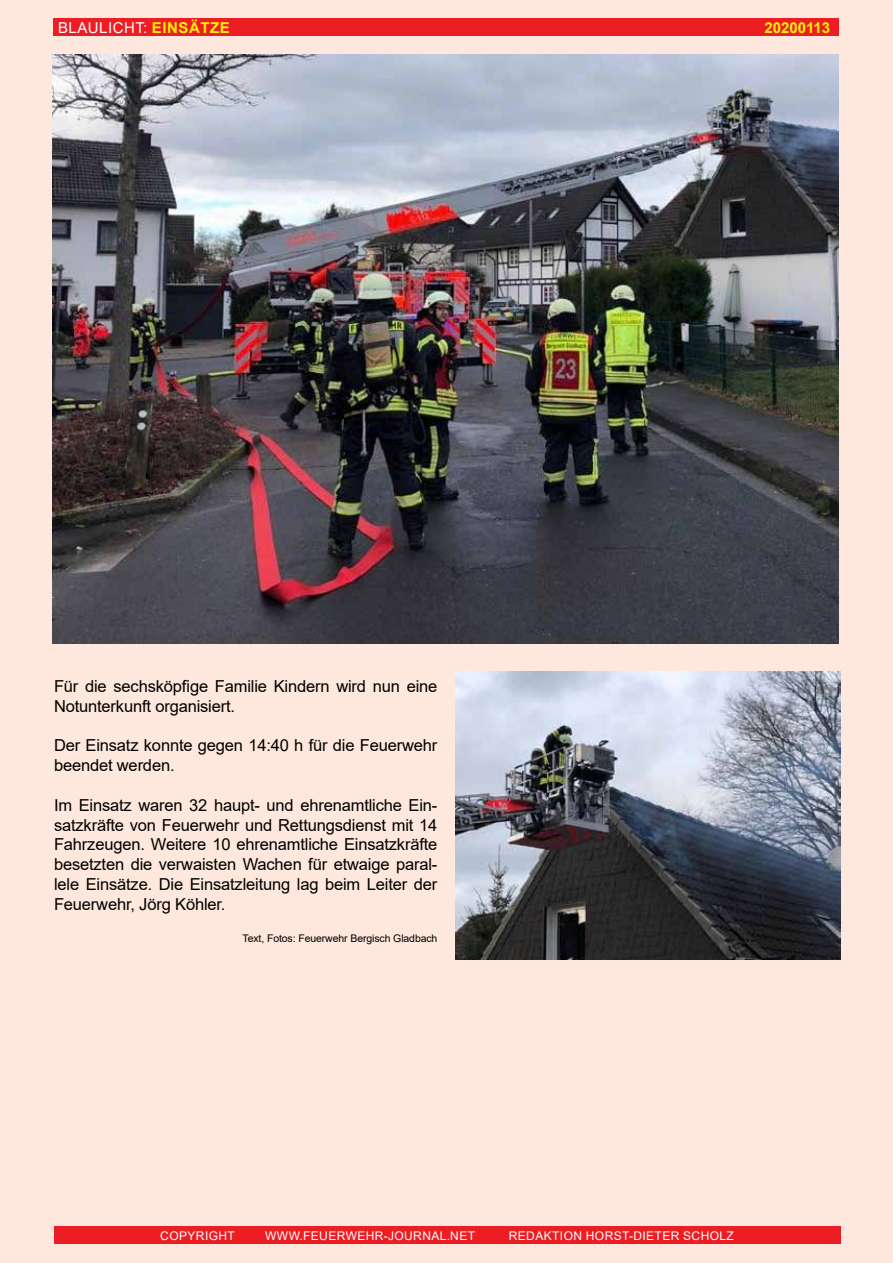
<style>
.page{position:relative;width:893px;height:1263px;background:#fee7dc}
.page>*{position:absolute;margin:0;border:0;box-sizing:border-box;transform-origin:0 0}
.t1{font:16.5px/19.8px "Arial";letter-spacing:-.01em;color:#000}
.t2{font:15px "Arial";letter-spacing:.035em;color:#fff}
.t3{font:700 15px "Arial";color:#fff200}
.t4{font:12px "Arial";letter-spacing:.035em;color:#fff}
.t5{font:10.5px "Arial";letter-spacing:-.01em;color:#000}
.s1{font-weight:700;color:#fff200}
</style>
<div class="page">
<div style="left:54px;top:18px;width:785px;height:18px;background:#ed1d24"></div>
<div style="left:54px;top:1226px;width:786px;height:18px;background:#ed1d24"></div>
<img style="left:53px;top:54px;width:786px;height:589px">
<img style="left:455px;top:671px;width:385px;height:289px">
<p class="t2" style="left:58px;top:17px;width:171px">Blaulicht: <span class="s1">EINSÄTZE</span></p>
<p class="t3" style="left:764px;top:17px;width:67px">20200113</p>
<p class="t1" style="left:54px;top:676px;width:385px">Für die sechsköpfige Familie Kindern wird nun eine<br>Notunterkunft organisiert.</p>
<p class="t1" style="left:54px;top:735px;width:385px">Der Einsatz konnte gegen 14:40 h für die Feuerwehr beendet werden.</p>
<p class="t1" style="left:54px;top:795px;width:385px;text-align:justify">Im Einsatz waren 32 haupt- und ehrenamtliche Ein&shy;satzkräfte von Feuerwehr und Rettungsdienst mit 14<br>Fahrzeugen. Weitere 10 ehrenamtliche Einsatzkräfte besetzten die verwaisten Wachen für etwaige paral&shy;lele Einsätze. Die Einsatzleitung lag beim Leiter der Feuerwehr, Jörg Köhler.</p>
<p class="t5" style="left:243px;top:931px;width:196px">Text, Fotos: Feuerwehr Bergisch Gladbach</p>
<p class="t4" style="left:160px;top:1227px;width:76px">Copyright</p>
<p class="t4" style="left:265px;top:1227px;width:211px">www.feuerwehr-journal.net</p>
<p class="t4" style="left:509px;top:1227px;width:227px">Redaktion Horst-Dieter Scholz</p>
</div>
